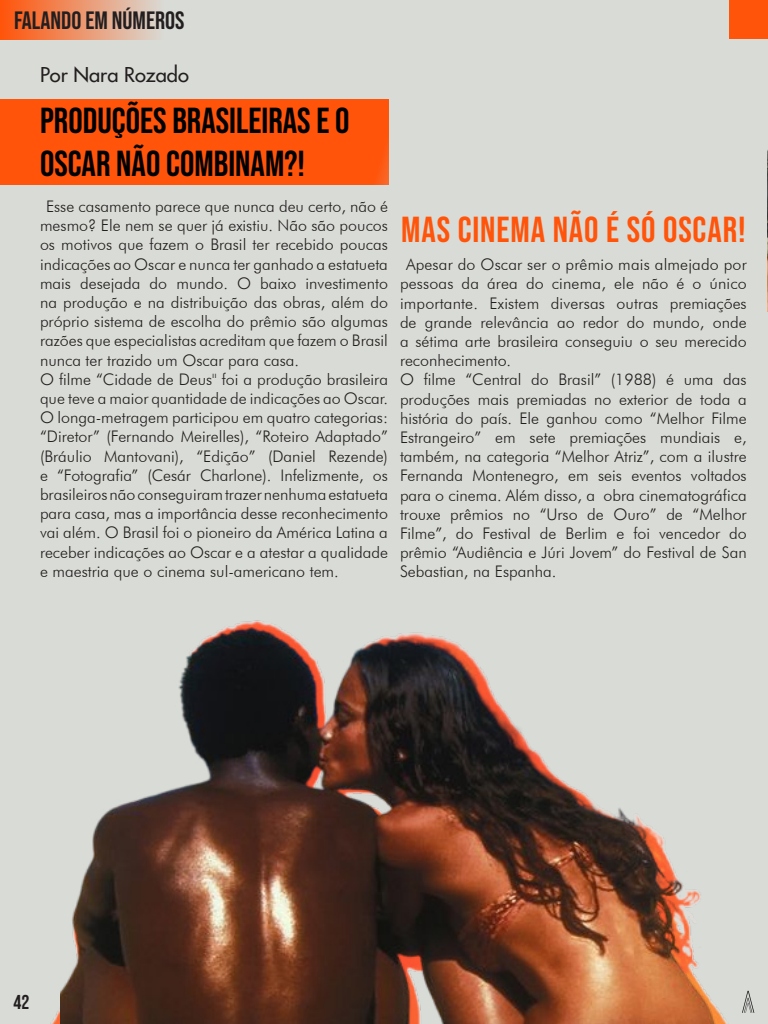
<style>
.page{position:relative;width:768px;height:1024px;background:#d9dbd6}
.page>*{position:absolute;margin:0;border:0;box-sizing:border-box;transform-origin:0 0}
.t1{font:36px/43.2px "Bebas Neue";color:#000}
.t2{font:36px "Bebas Neue";letter-spacing:.025em;color:#ff540a}
.Editoria{font:25px "Bebas Neue";color:#231f20}
.t3{font:500 20px "Futura";color:#231f20}
.Texto_corpo{font:20px "Bebas Neue";color:#231f20}
.t4{font:300 16px/19.2px "Futura BT";color:#231f20;text-align:justify}
</style>
<div class="page">
<img style="left:767px;top:150px;width:1px;height:162px">
<div style="left:729px;top:0;width:39px;height:39px;background:#ff540a"></div>
<div style="left:0;top:0;width:164px;height:40px;background:linear-gradient(to right,#ff540a,#dad9d3)"></div>
<img style="left:60px;top:620px;width:667px;height:404px">
<div style="left:0;top:100px;width:389px;height:85px;background:#ff540a"></div>
<img style="left:742px;top:990px;width:13px;height:23px">
<p class="Editoria" style="left:14px;top:6px;width:172px">FALANDO EM NÚMEROS</p>
<p class="t3" style="left:40px;top:62px;width:150px">Por Nara Rozado</p>
<p class="t1" style="left:40px;top:98px;width:311px">PRODUÇÕES BRASILEIRAS E O<br>OSCAR NÃO COMBINAM?!</p>
<p class="t4" style="left:40px;top:196px;width:350px;text-indent:6px">Esse casamento parece que nunca deu certo, não é mesmo? Ele nem se quer já existiu. Não são poucos os motivos que fazem o Brasil ter recebido poucas indicações ao Oscar e nunca ter ganhado a estatueta mais desejada do mundo. O baixo investimento na produção e na distribuição das obras, além do próprio sistema de escolha do prêmio são algumas razões que especialistas acreditam que fazem o Brasil nunca ter trazido um Oscar para casa.</p>
<p class="t4" style="left:40px;top:369px;width:350px">O filme “Cidade de Deus'' foi a produção brasileira que teve a maior quantidade de indicações ao Oscar.<br>O longa-metragem participou em quatro categorias: “Diretor” (Fernando Meirelles), “Roteiro Adaptado” (Bráulio Mantovani), “Edição” (Daniel Rezende) e “Fotografia” (Cesár Charlone). Infelizmente, os brasileiros não conseguiram trazer nenhuma estatueta para casa, mas a importância desse reconhecimento vai além. O Brasil foi o pioneiro da América Latina a receber indicações ao Oscar e a atestar a qualidade e maestria que o cinema sul-americano tem.</p>
<p class="t2" style="left:401px;top:209px;width:346px">MAS CINEMA NÃO É SÓ OSCAR!</p>
<p class="t4" style="left:400px;top:255px;width:348px;text-indent:6px">Apesar do Oscar ser o prêmio mais almejado por pessoas da área do cinema, ele não é o único importante. Existem diversas outras premiações de grande relevância ao redor do mundo, onde a sétima arte brasileira conseguiu o seu merecido reconhecimento.</p>
<p class="t4" style="left:400px;top:370px;width:348px">O filme “Central do Brasil” (1988) é uma das produções mais premiadas no exterior de toda a história do país. Ele ganhou como “Melhor Filme Estrangeiro” em sete premiações mundiais e, também, na categoria “Melhor Atriz”, com a ilustre Fernanda Montenegro, em seis eventos voltados para o cinema. Além disso, a obra cinematográfica trouxe prêmios no “Urso de Ouro” de “Melhor Filme”, do Festival de Berlim e foi vencedor do prêmio “Audiência e Júri Jovem” do Festival de San Sebastian, na Espanha.</p>
<p class="Texto_corpo" style="left:14px;top:990px;width:17px">42</p>
</div>
